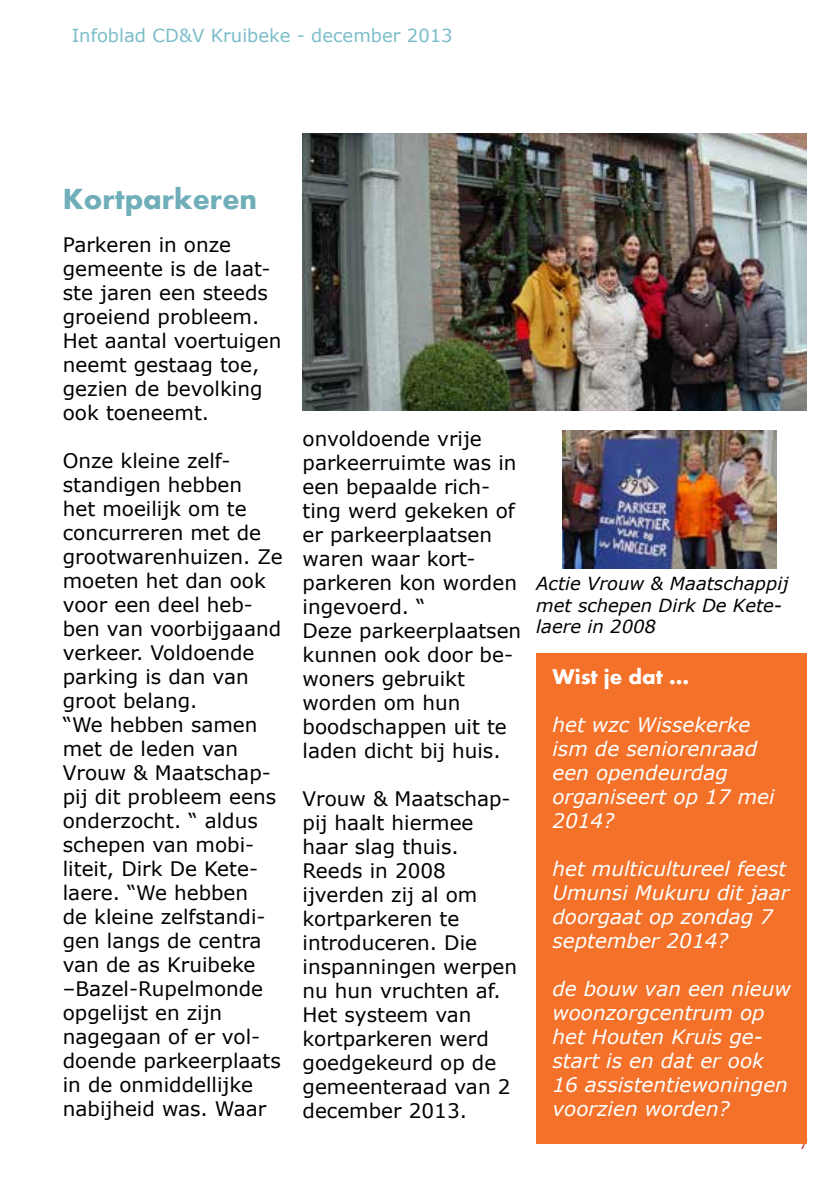
<style>
.page{position:relative;width:840px;height:1191px;background:#fff}
.page>*{position:absolute;margin:0;border:0;box-sizing:border-box;transform-origin:0 0}
.t1{font:700 30px "Aharoni";color:#70aeb9}
.t2{font:700 22px "Aharoni";color:#fff}
.t3{font:20px/24px "Verdana";color:#000}
.t4{font:italic 20px/24px "Verdana";color:#fff}
.t5{font:italic 18px/21.6px "Verdana";color:#000}
.t6{font:18px "Verdana";color:#7abdc8}
.t7{font:16px "Myriad Pro";color:#c83e35}
</style>
<div class="page">
<div style="left:536px;top:653px;width:270px;height:490px;background:#f37129"></div>
<img style="left:302px;top:134px;width:504px;height:276px">
<img style="left:562px;top:430px;width:214px;height:139px">
<p class="t6" style="left:72px;top:23px;width:382px">Infoblad CD&amp;V Kruibeke - december 2013</p>
<h1 class="t1" style="left:63px;top:187px;width:196px">Kortparkeren</h1>
<p class="t3" style="left:63px;top:232px;width:220px">Parkeren in onze gemeente is de laat&shy;ste jaren een steeds groeiend probleem.<br>Het aantal voertuigen neemt gestaag toe, gezien de bevolking ook toeneemt.</p>
<p class="t3" style="left:63px;top:448px;width:221px">Onze kleine zelf&shy;standigen hebben<br>het moeilijk om te concurreren met de grootwarenhuizen. Ze moeten het dan ook voor een deel heb&shy;ben van voorbijgaand verkeer. Voldoende parking is dan van groot belang.<br>“We hebben samen met de leden van<br>Vrouw &amp; Maatschap&shy;pij dit probleem eens onderzocht. “ aldus schepen van mobi&shy;liteit, Dirk De Kete&shy;laere. “We hebben<br>de kleine zelfstandi&shy;gen langs de centra van de as Kruibeke –Bazel-Rupelmonde opgelijst en zijn nagegaan of er vol&shy;doende parkeerplaats in de onmiddellijke nabijheid was. Waar</p>
<p class="t3" style="left:302px;top:426px;width:220px">onvoldoende vrije parkeerruimte was in een bepaalde rich&shy;ting werd gekeken of er parkeerplaatsen waren waar kort&shy;parkeren kon worden ingevoerd. “<br>Deze parkeerplaatsen kunnen ook door be&shy;woners gebruikt worden om hun boodschappen uit te laden dicht bij huis.</p>
<p class="t3" style="left:302px;top:786px;width:216px">Vrouw &amp; Maatschap&shy;pij haalt hiermee haar slag thuis.<br>Reeds in 2008 ijverden zij al om kortparkeren te introduceren. Die inspanningen werpen nu hun vruchten af.<br>Het systeem van kortparkeren werd goedgekeurd op de gemeenteraad van 2 december 2013.</p>
<p class="t5" style="left:536px;top:572px;width:253px">Actie Vrouw &amp; Maatschappij met schepen Dirk De Kete&shy;laere in 2008</p>
<p class="t2" style="left:552px;top:667px;width:138px">Wist je dat …</p>
<p class="t4" style="left:552px;top:712px;width:223px">het wzc Wissekerke ism de seniorenraad een opendeurdag organiseert op 17 mei<br>2014?</p>
<p class="t4" style="left:552px;top:856px;width:238px">het multicultureel feest<br>Umunsi Mukuru dit jaar doorgaat op zondag 7 september 2014?</p>
<p class="t4" style="left:552px;top:976px;width:240px">de bouw van een nieuw woonzorgcentrum op het Houten Kruis ge&shy;start is en dat er ook<br>16 assistentiewoningen voorzien worden?</p>
<p class="t7" style="left:799px;top:1134px;width:10px">7</p>
</div>
